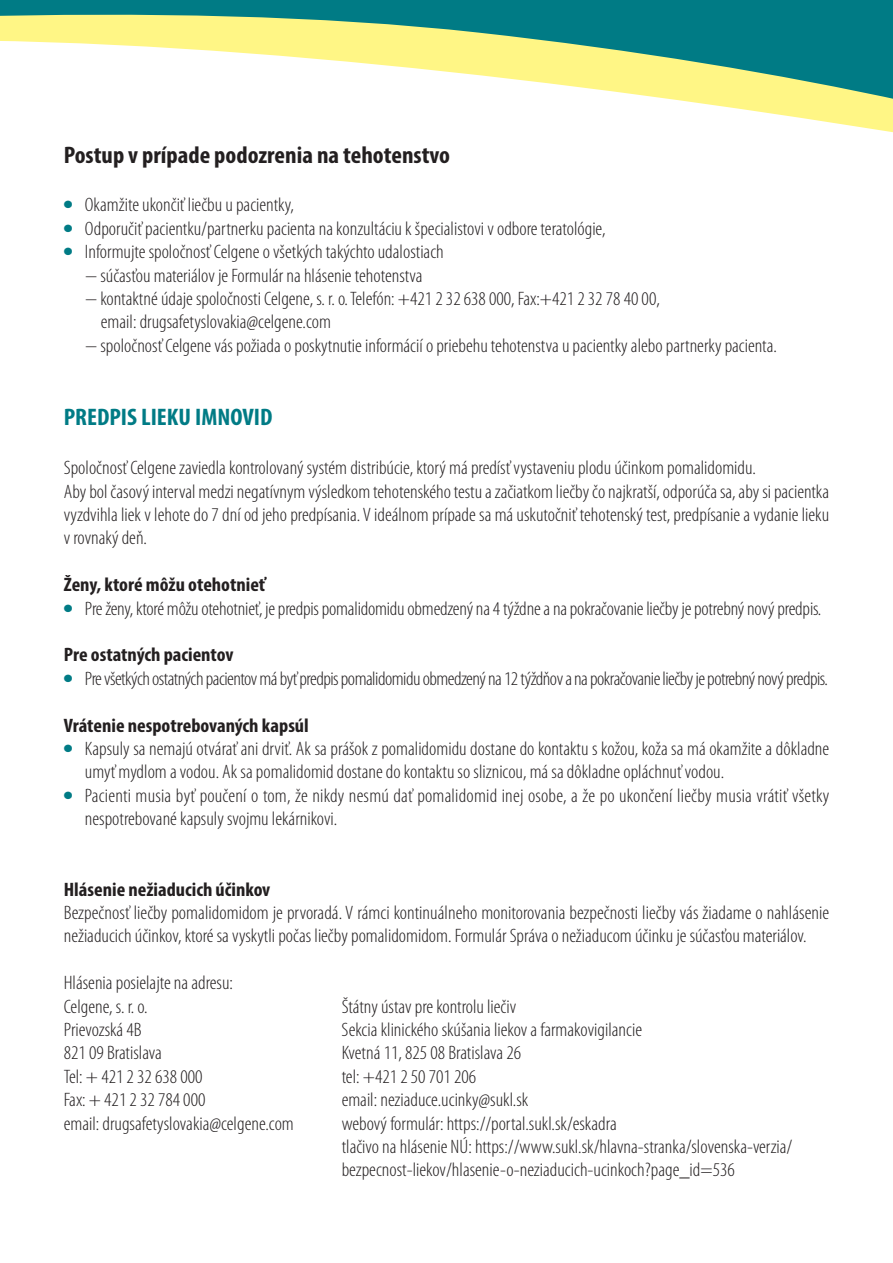
<style>
.page{position:relative;width:893px;height:1263px;background:#fff}
.page>*{position:absolute;margin:0;border:0;box-sizing:border-box;transform-origin:0 0}
.t1{font:700 condensed 24px "Myriad Pro";color:#231f20;scale:1.05 1}
.t2{font:700 condensed 24px "Myriad Pro";color:#007b85;scale:1.05 1}
.t3{font:300 condensed 19.5px/23.4px "Myriad Pro";color:#231f20;scale:1.05 1}
.t4{font:300 condensed 19.5px "Myriad Pro";letter-spacing:-.025em;color:#231f20;scale:1.05 1}
.t5{font:700 condensed 19.5px "Myriad Pro";color:#231f20;scale:1.05 1}
</style>
<div class="page">
<svg style="left:0;top:0;width:893px;height:133px"></svg>
<p class="t1" style="left:64px;top:146px;width:369px">Postup v prípade podozrenia na tehotenstvo</p>
<p class="t3" style="left:64px;top:195px;width:221px"><sup>●</sup> Okamžite ukončiť liečbu u pacientky,</p>
<p class="t3" style="left:64px;top:218px;width:518px"><sup>●</sup> Odporučiť pacientku/partnerku pacienta na konzultáciu k špecialistovi v odbore teratológie,</p>
<p class="t3" style="left:64px;top:242px;width:363px"><sup>●</sup> Informujte spoločnosť Celgene o všetkých takýchto udalostiach</p>
<p class="t3" style="left:85px;top:265px;width:323px">− súčasťou materiálov je Formulár na hlásenie tehotenstva</p>
<p class="t3" style="left:85px;top:288px;width:549px">− kontaktné údaje spoločnosti Celgene, s. r. o.Telefón: +421 2 32 638 000, Fax:+421 2 32 78 40 00,</p>
<p class="t3" style="left:101px;top:312px;width:221px">email: drugsafetyslovakia@celgene.com</p>
<p class="t3" style="left:85px;top:335px;width:660px">− spoločnosť Celgene vás požiada o poskytnutie informácií o priebehu tehotenstva u pacientky alebo partnerky pacienta.</p>
<p class="t2" style="left:64px;top:409px;width:200px">PREDPIS LIEKU IMNOVID</p>
<p class="t3" style="left:64px;top:458px;width:730px">Spoločnosť Celgene zaviedla kontrolovaný systém distribúcie, ktorý má predísť vystaveniu plodu účinkom pomalidomidu.<br>Aby bol časový interval medzi negatívnym výsledkom tehotenského testu a začiatkom liečby čo najkratší, odporúča sa, aby si pacientka vyzdvihla liek v lehote do 7 dní od jeho predpísania. V ideálnom prípade sa má uskutočniť tehotenský test, predpísanie a vydanie lieku v rovnaký deň.</p>
<p class="t5" style="left:64px;top:578px;width:194px">Ženy, ktoré môžu otehotnieť</p>
<p class="t3" style="left:64px;top:598px;width:723px"><sup>●</sup> Pre ženy, ktoré môžu otehotnieť, je predpis pomalidomidu obmedzený na 4 týždne a na pokračovanie liečby je potrebný nový predpis.</p>
<p class="t5" style="left:64px;top:648px;width:163px">Pre ostatných pacientov</p>
<p class="t4" style="left:64px;top:671px;width:729px"><sup>●</sup> Pre všetkých ostatných pacientov má byť predpis pomalidomidu obmedzený na 12 týždňov a na pokračovanie liečby je potrebný nový predpis.</p>
<p class="t5" style="left:64px;top:718px;width:235px">Vrátenie nespotrebovaných kapsúl</p>
<p class="t3" style="left:85px;top:738px;width:710px;text-indent:-21px"><sup>●</sup> Kapsuly sa nemajú otvárať ani drviť. Ak sa prášok z pomalidomidu dostane do kontaktu s kožou, koža sa má okamžite a dôkladne umyť mydlom a vodou. Ak sa pomalidomid dostane do kontaktu so sliznicou, má sa dôkladne opláchnuť vodou.</p>
<p class="t3" style="left:85px;top:785px;width:710px;text-indent:-21px"><sup>●</sup> Pacienti musia byť poučení o tom, že nikdy nesmú dať pomalidomid inej osobe, a že po ukončení liečby musia vrátiť všetky nespotrebované kapsuly svojmu lekárnikovi.</p>
<p class="t5" style="left:64px;top:882px;width:198px">Hlásenie nežiaducich účinkov</p>
<p class="t3" style="left:64px;top:902px;width:730px">Bezpečnosť liečby pomalidomidom je prvoradá. V rámci kontinuálneho monitorovania bezpečnosti liečby vás žiadame o nahlásenie nežiaducich účinkov, ktoré sa vyskytli počas liečby pomalidomidom. Formulár Správa o nežiaducom účinku je súčasťou materiálov.</p>
<p class="t3" style="left:64px;top:972px;width:163px">Hlásenia posielajte na adresu:<br>Celgene, s. r. o.</p>
<p class="t3" style="left:342px;top:996px;width:168px">Štátny ústav pre kontrolu liečiv</p>
<p class="t3" style="left:64px;top:1019px;width:76px">Prievozská 4B</p>
<p class="t3" style="left:342px;top:1019px;width:288px">Sekcia klinického skúšania liekov a farmakovigilancie</p>
<p class="t3" style="left:64px;top:1043px;width:95px">821 09 Bratislava</p>
<p class="t3" style="left:342px;top:1043px;width:172px">Kvetná 11, 825 08 Bratislava 26</p>
<p class="t3" style="left:64px;top:1066px;width:134px">Tel: + 421 2 32 638 000</p>
<p class="t3" style="left:342px;top:1066px;width:130px">tel: +421 2 50 701 206</p>
<p class="t3" style="left:64px;top:1089px;width:136px">Fax: + 421 2 32 784 000</p>
<p class="t3" style="left:342px;top:1089px;width:179px">email: neziaduce.ucinky@sukl.sk</p>
<p class="t3" style="left:64px;top:1113px;width:221px">email: drugsafetyslovakia@celgene.com</p>
<p class="t3" style="left:342px;top:1113px;width:431px">webový formulár: https://portal.sukl.sk/eskadra<br>tlačivo na hlásenie NÚ: https://www.sukl.sk/hlavna-stranka/slovenska-verzia/ bezpecnost-liekov/hlasenie-o-neziaducich-ucinkoch?page_id=536</p>
</div>
